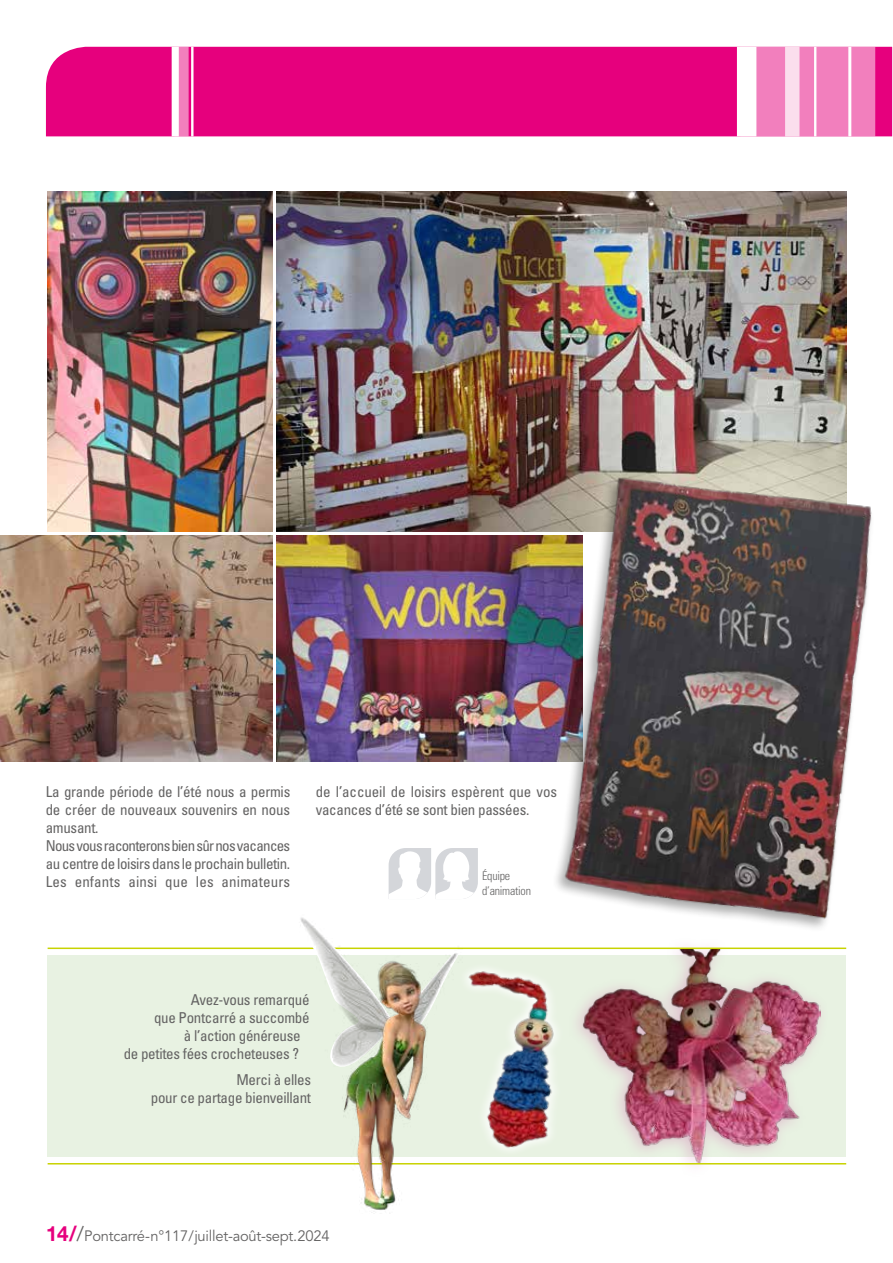
<style>
.page{position:relative;width:893px;height:1263px;background:#fff}
.page>*{position:absolute;margin:0;border:0;box-sizing:border-box;transform-origin:0 0}
.t1{font:condensed 15px/18px "Univers LT Std";letter-spacing:-.02em;color:#646363}
.t2{font:15px "Avenir LT Std";letter-spacing:-.015em;color:#646363}
.t3{font:300 condensed 12px/14.4px "Univers LT Std";letter-spacing:-.02em;color:#646363}
.s1{font-family:"Helvetica Neue LT Std";font-weight:700;font-size:21px;color:#e6007d}
.s2{font-size:21px}
</style>
<div class="page">
<div style="left:46px;top:47px;width:846px;height:89px;background:#e6007d"></div>
<div style="left:172px;top:47px;width:7px;height:89px;background:#fff"></div>
<div style="left:737px;top:47px;width:19px;height:89px;background:#fff"></div>
<svg style="left:178px;top:47px;width:11px;height:89px"></svg>
<hr style="left:191px;top:47px;width:3px;height:89px;background:#fff">
<svg style="left:756px;top:47px;width:119px;height:89px;background:#f390c6"></svg>
<div style="left:48px;top:955px;width:798px;height:202px;background:#e8f2e2"></div>
<div style="left:567px;top:938px;width:262px;height:241px;background:#d786b8;opacity:.5"></div>
<img style="left:634px;top:949px;width:186px;height:214px">
<hr style="left:48px;top:947px;width:798px;height:2px;background:#c8d300">
<hr style="left:48px;top:1163px;width:798px;height:1px;background:#c8d300">
<img style="left:48px;top:191px;width:224px;height:340px">
<img style="left:276px;top:536px;width:276px;height:225px">
<img style="left:0;top:536px;width:272px;height:225px">
<img style="left:276px;top:191px;width:570px;height:340px">
<img style="left:557px;top:471px;width:315px;height:457px">
<svg style="left:389px;top:848px;width:89px;height:51px"></svg>
<img style="left:264px;top:947px;width:214px;height:266px">
<img style="left:294px;top:913px;width:289px;height:250px">
<img style="left:404px;top:934px;width:230px;height:230px">
<p class="t1" style="left:46px;top:782px;width:246px">La grande période de l’été nous a permis de créer de nouveaux souvenirs en nous amusant.<br>Nous vous raconterons bien sûr nos vacances au centre de loisirs dans le prochain bulletin.<br>Les enfants ainsi que les animateurs</p>
<p class="t1" style="left:316px;top:782px;width:243px">de l’accueil de loisirs espèrent que vos vacances d’été se sont bien passées.</p>
<p class="t3" style="left:482px;top:869px;width:50px">Équipe d’animation</p>
<p class="t1" style="left:191px;top:990px;width:120px">Avez-vous remarqué</p>
<p class="t1" style="left:154px;top:1008px;width:157px">que Pontcarré a succombé</p>
<p class="t1" style="left:184px;top:1026px;width:118px">à l’action généreuse</p>
<p class="t1" style="left:124px;top:1044px;width:177px">de petites fées crocheteuses ?</p>
<p class="t1" style="left:151px;top:1071px;width:162px;text-align:right">Merci à elles<br>pour ce partage bienveillant</p>
<p class="t2" style="left:46px;top:1227px;width:285px"><span class="s1">14 /</span><span class="s2">/</span> Pontcarré - n°117 / juillet-août-sept. 2024</p>
</div>
